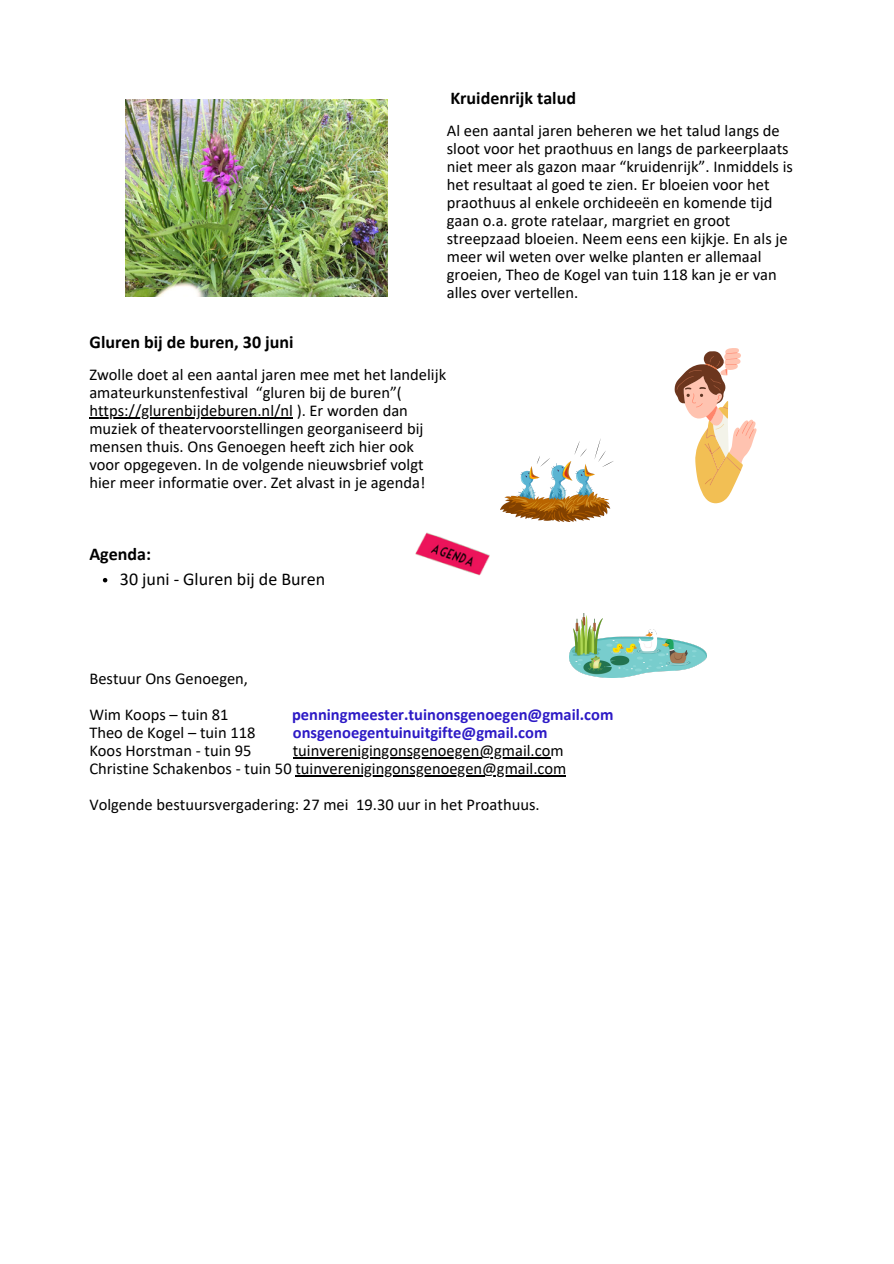
<style>
.page{position:relative;width:894px;height:1264px;background:#fff}
.page>*{position:absolute;margin:0;border:0;box-sizing:border-box;transform-origin:0 0}
.t1{font:700 18px "Calibri";color:#000}
.t2{font:18px "Calibri";color:#000}
.t3{font:16.5px/18px "Calibri";color:#000}
.t4{font:700 16.5px "Calibri";color:#2d1ac6}
</style>
<div class="page">
<svg style="left:103px;top:578px;width:4px;height:4px"></svg>
<img style="left:415px;top:532px;width:75px;height:44px">
<img style="left:501px;top:439px;width:112px;height:83px">
<svg style="left:674px;top:348px;width:82px;height:155px"></svg>
<img style="left:125px;top:100px;width:263px;height:197px">
<img style="left:569px;top:613px;width:137px;height:64px">
<hr style="left:292px;top:757px;width:258px;height:1px;background:#000">
<hr style="left:295px;top:775px;width:271px;height:1px;background:#000">
<hr style="left:89px;top:417px;width:204px;height:1px;background:#000">
<p class="t1" style="left:450px;top:91px;width:127px">Kruidenrijk talud</p>
<p class="t3" style="left:446px;top:123px;width:347px">Al een aantal jaren beheren we het talud langs de sloot voor het praothuus en langs de parkeerplaats niet meer als gazon maar “kruidenrijk”. Inmiddels is het resultaat al goed te zien. Er bloeien voor het praothuus al enkele orchideeën en komende tijd gaan o.a. grote ratelaar, margriet en groot streepzaad bloeien. Neem eens een kijkje. En als je meer wil weten over welke planten er allemaal groeien, Theo de Kogel van tuin 118 kan je er van alles over vertellen.</p>
<p class="t1" style="left:89px;top:335px;width:205px">Gluren bij de buren, 30 juni</p>
<p class="t3" style="left:89px;top:367px;width:358px">Zwolle doet al een aantal jaren mee met het landelijk amateurkunstenfestival “gluren bij de buren”( https://glurenbijdeburen.nl/nl ). Er worden dan muziek of theatervoorstellingen georganiseerd bij mensen thuis. Ons Genoegen heeft zich hier ook voor opgegeven. In de volgende nieuwsbrief volgt hier meer informatie over. Zet alvast in je agenda!</p>
<p class="t1" style="left:89px;top:546px;width:63px">Agenda:</p>
<h1 class="t2" style="left:120px;top:571px;width:207px">30 juni - Gluren bij de Buren</h1>
<p class="t3" style="left:89px;top:671px;width:160px">Bestuur Ons Genoegen,</p>
<p class="t3" style="left:89px;top:707px;width:141px">Wim Koops – tuin 81</p>
<p class="t4" style="left:292px;top:707px;width:323px">penningmeester.tuinonsgenoegen@gmail.com</p>
<h1 class="t3" style="left:89px;top:725px;width:168px">Theo de Kogel – tuin 118</h1>
<h1 class="t4" style="left:293px;top:725px;width:256px">onsgenoegentuinuitgifte@gmail.com</h1>
<p class="t3" style="left:89px;top:743px;width:164px">Koos Horstman - tuin 95</p>
<p class="t3" style="left:89px;top:743px;width:478px;text-align:right">tuinverenigingonsgenoegen@gmail.com<br>Christine Schakenbos - tuin 50 tuinverenigingonsgenoegen@gmail.com</p>
<p class="t3" style="left:89px;top:797px;width:261px">Volgende bestuursvergadering: 27 mei</p>
<p class="t3" style="left:356px;top:797px;width:185px">19.30 uur in het Proathuus.</p>
</div>
